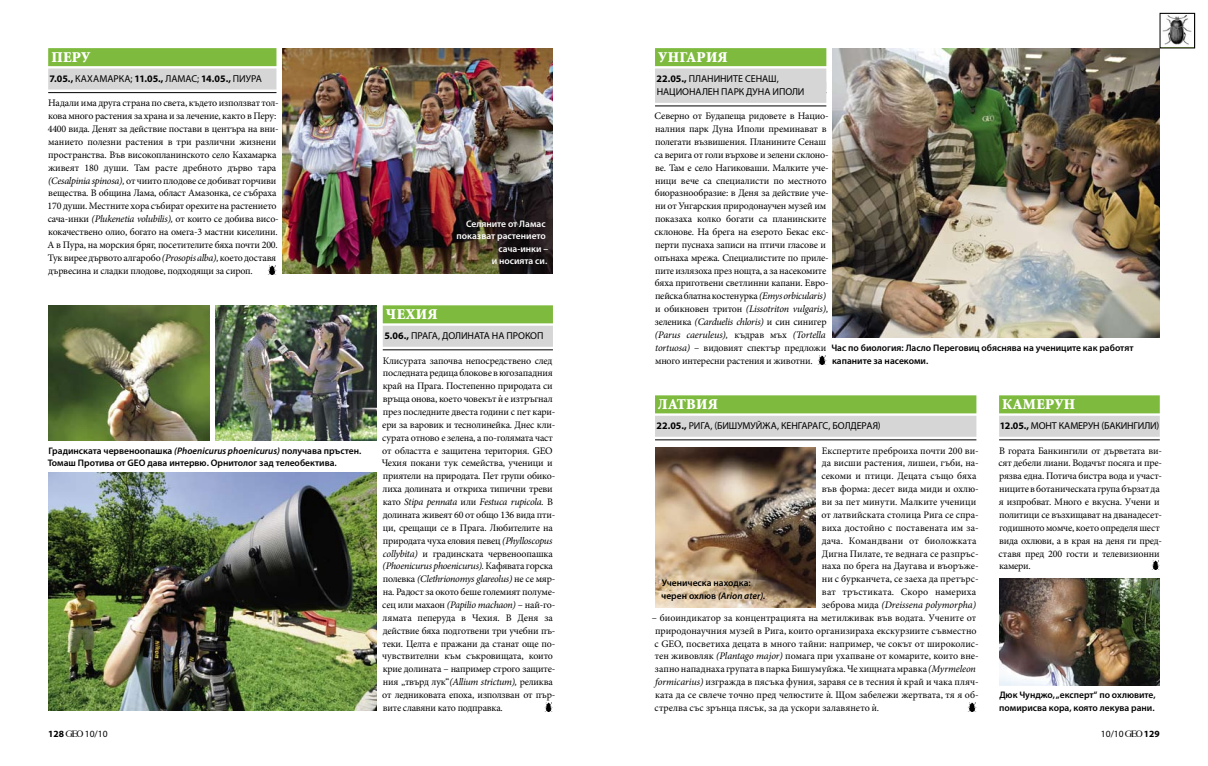
<style>
.page{position:relative;width:1208px;height:766px;background:#fff}
.page>*{position:absolute;margin:0;border:0;box-sizing:border-box;transform-origin:0 0}
.t1{font:900 15px "Vitosha";letter-spacing:.02em;color:#fff}
.t2{font:10px/12.8px "Minion Pro";letter-spacing:-.015em;color:#000}
.t3{font:10px "Myriad Pro";letter-spacing:.025em;color:#000}
.t4{font:10px "Myriad Pro";letter-spacing:.005em;color:#000}
.t5{font:10px/13.3px "Myriad Pro";color:#000}
.t6{font:600 9.5px/12.9px "Myriad Pro";color:#000}
.t7{font:600 9.5px/12.5px "Myriad Pro";color:#fff;text-align:right}
.t8{font:9.5px "Myriad Pro";color:#000}
.s1{font-weight:700}
.s2{font-style:italic}
.s3{font-family:"Time";font-size:9.6px}
.s4{font-family:"GEO Logo Font";font-size:8.5px}
</style>
<div class="page">
<svg style="left:1160px;top:15px;width:34px;height:34px"></svg>
<img style="left:48px;top:473px;width:329px;height:237px">
<img style="left:48px;top:305px;width:161px;height:135px">
<img style="left:215px;top:305px;width:162px;height:135px">
<img style="left:832px;top:48px;width:327px;height:290px">
<img style="left:655px;top:447px;width:160px;height:160px">
<svg style="left:967px;top:702px;width:9px;height:9px"></svg>
<svg style="left:817px;top:355px;width:9px;height:9px"></svg>
<svg style="left:544px;top:702px;width:9px;height:9px"></svg>
<svg style="left:1151px;top:560px;width:8px;height:9px"></svg>
<div style="left:48px;top:48px;width:228px;height:18px;background:#7dba3d"></div>
<div style="left:48px;top:68px;width:228px;height:21px;background:#d6d6d6"></div>
<hr style="left:48px;top:92px;width:228px;height:1px;background:#000">
<img style="left:282px;top:48px;width:271px;height:225px">
<img style="left:999px;top:578px;width:160px;height:107px">
<svg style="left:268px;top:265px;width:8px;height:9px"></svg>
<div style="left:383px;top:305px;width:170px;height:18px;background:#7dba3d"></div>
<div style="left:383px;top:325px;width:170px;height:21px;background:#d6d6d6"></div>
<hr style="left:383px;top:349px;width:170px;height:1px;background:#000">
<div style="left:999px;top:395px;width:160px;height:18px;background:#7dba3d"></div>
<div style="left:999px;top:415px;width:160px;height:21px;background:#d6d6d6"></div>
<hr style="left:999px;top:439px;width:160px;height:1px;background:#000">
<div style="left:655px;top:48px;width:171px;height:18px;background:#7dba3d"></div>
<div style="left:655px;top:68px;width:171px;height:21px;background:#d6d6d6"></div>
<div style="left:655px;top:82px;width:171px;height:21px;background:#d6d6d6"></div>
<hr style="left:655px;top:106px;width:171px;height:1px;background:#000">
<div style="left:655px;top:395px;width:321px;height:18px;background:#7dba3d"></div>
<div style="left:655px;top:415px;width:321px;height:21px;background:#d6d6d6"></div>
<hr style="left:655px;top:439px;width:321px;height:1px;background:#000">
<h1 class="t1" style="left:51px;top:49px;width:40px">ПЕРУ</h1>
<p class="t3" style="left:50px;top:72px;width:214px"><span class="s1">7.05.,</span> Кахамарка; <span class="s1">11.05.,</span> Ламас; <span class="s1">14.05.,</span> Пиура</p>
<p class="t2" style="left:48px;top:97px;width:233px">Надали има друга страна по света, където използват тол&shy;кова много растения за храна и за лечение, както в Перу:<br>4400 вида. Денят за действие постави в центъра на вни&shy;манието полезни растения в три различни жизнени пространства. Във високопланинското село Кахамарка живеят 180 души. Там расте дребното дърво тара <span class="s2">(Cesalpinia spinosa),</span> от чиито плодове се добиват горчиви вещества. В община Лама, област Амазонка, се събраха 170 души. Местните хора събират орехите на растението сача-инки <span class="s2">(Plukenetia volubilis),</span> от които се добива висо&shy;кокачествено олио, богато на омега-3 мастни киселини.<br>А в Пура, на морския бряг, посетителите бяха почти 200.<br>Тук вирее дървото алгаробо <span class="s2">(Prosopis alba),</span> което доставя дървесина и сладки плодове, подходящи за сироп.</p>
<p class="t6" style="left:48px;top:443px;width:315px">Градинската червеноопашка <span class="s2">(Phoenicurus phoenicurus)</span> получава пръстен.<br>Томаш Протива от GEO дава интервю. Орнитолог зад телеобектива.</p>
<p class="t7" style="left:456px;top:217px;width:93px">Селяните от Ламас показват растението сача-инки –<br>и носията си.</p>
<h1 class="t1" style="left:386px;top:306px;width:46px">ЧЕХИЯ</h1>
<p class="t4" style="left:384px;top:329px;width:159px"><span class="s1">5.06.,</span> Прага, долината на Прокоп</p>
<p class="t2" style="left:382px;top:354px;width:175px">Клисурата започва непосредствено след последната редица блокове в югозападния край на Прага. Постепенно природата си връща онова, което човекът <span class="s3">є</span> е изтръгнал през последните двеста години с пет кари&shy;ери за варовик и теснолинейка. Днес кли&shy;сурата отново е зелена, а по-голямата част от областта е защитена територия. GEO Чехия покани тук семейства, ученици и приятели на природата. Пет групи обико&shy;лиха долината и откриха типични треви като <span class="s2">Stipa pennata</span> или <span class="s2">Festuca rupicola.</span> В долината живеят 60 от общо 136 вида пти&shy;ци, срещащи се в Прага. Любителите на природата чуха еловия певец <span class="s2">(Phylloscopus collybita)</span> и градинската червеноопашка <span class="s2">(Phoenicurus phoenicurus).</span> Кафявата горска полевка <span class="s2">(Clethrionomys glareolus)</span> не се мяр&shy;на. Радост за окото беше големият полуме&shy;сец или махаон <span class="s2">(Papilio machaon)</span> – най-го&shy;лямата пеперуда в Чехия. В деня за действие бяха подготвени три учебни пъ&shy;теки. Целта е пражани да станат още по&shy;чувствителни към съкровищата, които крие долината – например строго защите&shy;ния „твърд лук“<span class="s2">(Allium strictum),</span> реликва от ледниковата епоха, използван от пър&shy;вите славяни като подправка.</p>
<h1 class="t1" style="left:658px;top:49px;width:64px">УНГАРИЯ</h1>
<p class="t3" style="left:656px;top:72px;width:58px"><span class="s1">22.05.,</span> планините</p>
<p class="t5" style="left:657px;top:72px;width:148px;text-indent:88px">Сенаш,<br>Национален парк Дуна Иполи</p>
<p class="t2" style="left:654px;top:110px;width:176px">Северно от Будапеща ридовете в Нацио&shy;налния парк Дуна Иполи преминават в полегати възвишения. Планините Сенаш са верига от голи върхове и зелени склоно&shy;ве. Там е село Нагиковаши. Малките уче&shy;ници вече са специалисти по местното биоразнообразие: в Деня за действие уче&shy;ни от Унгарския природонаучен музей им показаха колко богати са планинските склонове. На брега на езерото Бекас екс&shy;перти пуснаха записи на птичи гласове и опънаха мрежа. Специалистите по приле&shy;пите излязоха през нощта, а за насекомите бяха приготвени светлинни капани. Евро&shy;пейска блатна костенурка <span class="s2">(Emys orbicularis) </span>и обикновен тритон <span class="s2">(Lissotriton vulgaris), </span>зеленика <span class="s2">(Carduelis chloris)</span> и син синигер <span class="s2">(Parus caeruleus),</span> къдрав мъх <span class="s2">(Tortella tortuosa)</span> – видовият спектър предложи много интересни растения и животни.</p>
<h1 class="t1" style="left:658px;top:396px;width:54px">ЛАТВИЯ</h1>
<p class="t4" style="left:656px;top:419px;width:226px"><span class="s1">22.05.,</span> Ри га, (Бишумуйжа, Кен гарагс, Болдерая)</p>
<p class="t2" style="left:821px;top:444px;width:159px">Експертите преброиха почти 200 ви&shy;да висши растения, лишеи, гъби, на&shy;секоми и птици. Децата също бяха във форма: десет вида миди и охлю&shy;ви за пет минути. Малките ученици от латвийската столица Рига се спра&shy;виха достойно с поставената им за&shy;дача. Командвани от биоложката Дигна Пилате, те веднага се разпръс&shy;наха по брега на Даугава и въоръже&shy;ни с бурканчета, се заеха да претърс&shy;ват тръстиката. Скоро намериха зеброва мида <span class="s2">(Dreissena polymorpha)</span></p>
<p class="t2" style="left:652px;top:611px;width:328px">– биоиндикатор за концентрацията на метилживак във водата. Учените от природонаучния музей в Рига, които организираха екскурзиите съвместно с GEO, посветиха децата в много тайни: например, че сокът от широколис&shy;тен живовляк <span class="s2">(Plantago major)</span> помага при ухапване от комарите, които вне&shy;запно нападнаха групата в парка Бишумуйжа. Че хищната мравка <span class="s2">(Myrmeleon formicarius)</span> изгражда в пясъка фуния, заравя се в тесния <span class="s3">є</span> край и чака пляч&shy;ката да се свлече точно пред челюстите <span class="s3">є</span>. Щом забележи жертвата, тя я об&shy;стрелва със зрънца пясък, за да ускори залавянето <span class="s3">є</span>.</p>
<p class="t6" style="left:831px;top:341px;width:304px">Час по биология: Ласло Переговиц обяснява на учениците как работят капаните за насекоми.</p>
<h1 class="t1" style="left:1002px;top:396px;width:74px">КАМЕРУН</h1>
<p class="t3" style="left:1000px;top:419px;width:123px"><span class="s1">12.05.,</span> Монт Камерун (Бакин</p>
<p class="t3" style="left:1133px;top:419px;width:27px">гили)</p>
<p class="t2" style="left:998px;top:444px;width:165px">В гората Банкингили от дърветата ви&shy;сят дебели лиани. Водачът посяга и пре&shy;рязва една. Потича бистра вода и участ&shy;ниците в ботаническата група бързат да я изпробват. Много е вкусна. Учени и политици се възхищават на дванадесет&shy;годишното момче, което определя шест вида охлюви, а в края на деня ги пред&shy;ставя пред 200 гости и телевизионни камери.</p>
<p class="t6" style="left:661px;top:576px;width:106px">Ученическа находка: черен охлюв <span class="s2">(Arion ater).</span></p>
<p class="t6" style="left:999px;top:688px;width:158px">Дюк Чунджо, „експерт“ по охлювите, помирисва кора, която лекува рани.</p>
<p class="t8" style="left:48px;top:727px;width:61px"><span class="s1">128</span><span class="s4">g</span> 10/10</p>
<p class="t8" style="left:1101px;top:727px;width:60px">10/10<span class="s4">g</span> <span class="s1">129</span></p>
</div>
